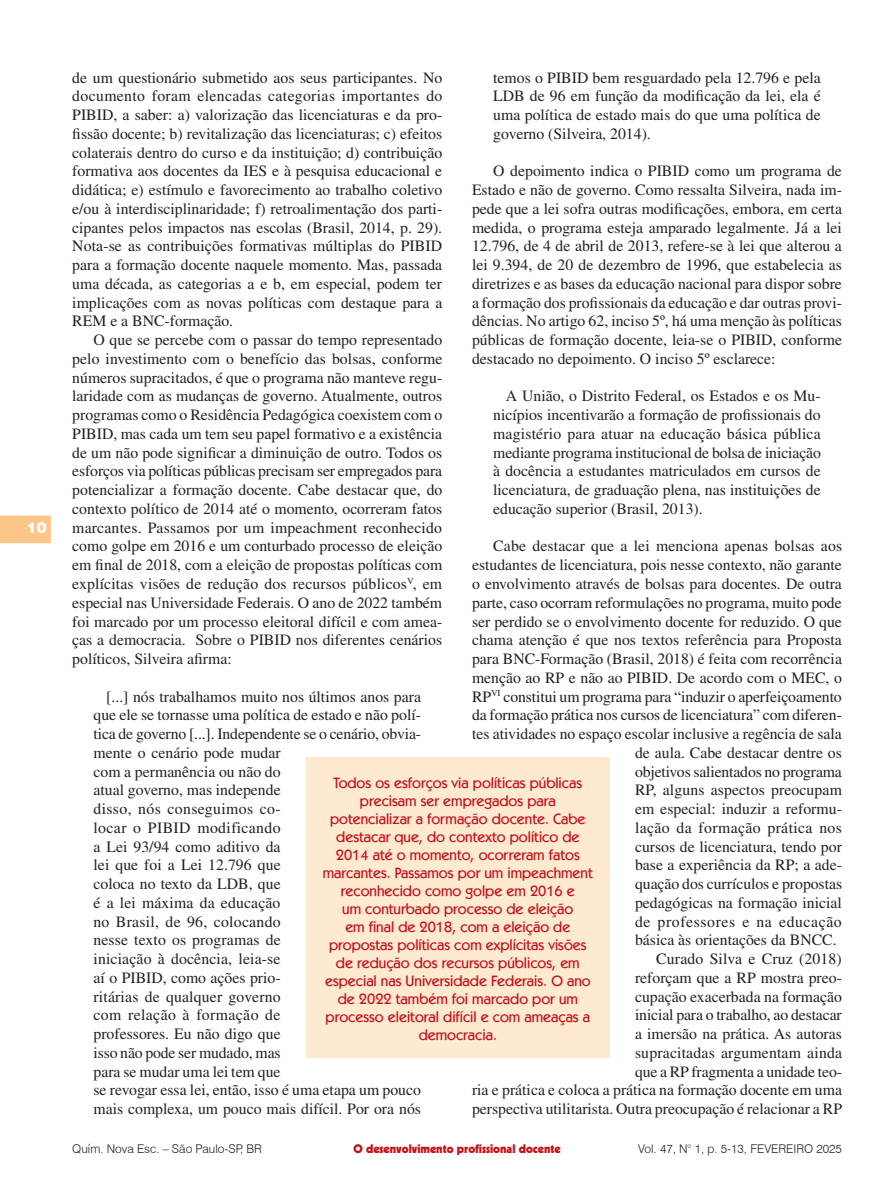
<style>
.page{position:relative;width:893px;height:1191px;background:#fff}
.page>*{position:absolute;margin:0;border:0;box-sizing:border-box;transform-origin:0 0}
.Citacao{font:15.75px/18.8px "Times LT Std";color:#231f20;text-align:justify}
.Citacao-2{font:15.75px "Times LT Std";letter-spacing:.025em;color:#231f20}
.Citacao-3{font:15.75px "Times LT Std";letter-spacing:.04em;color:#231f20}
.Olho{font:500 15px/18px "Kabel IT Cby BT";color:#c4121a;text-align:center}
.t1{font:900 15px "Swiss 721 BT";color:#fff}
.t2{font:300 12px "Swiss 721 BT";color:#231f20}
.t3{font:900 12px "Kabel LT Std";color:#c4121a}
</style>
<div class="page">
<svg style="left:0;top:515px;width:51px;height:28px"></svg>
<div style="left:306px;top:758px;width:303px;height:300px;background:#fee9d1"></div>
<p class="t1" style="left:27px;top:518px;width:21px">10</p>
<p class="Citacao" style="left:493px;top:68px;width:329px">temos o PIBID bem resguardado pela 12.796 e pela LDB de 96 em função da modificação da lei, ela é uma política de estado mais do que uma política de governo (Silveira, 2014).</p>
<p class="Citacao" style="left:472px;top:162px;width:371px;text-indent:21px">O depoimento indica o PIBID como um programa de Estado e não de governo. Como ressalta Silveira, nada im&shy;pede que a lei sofra outras modificações, embora, em certa medida, o programa esteja amparado legalmente. Já a lei 12.796, de 4 de abril de 2013, refere-se à lei que alterou a lei 9.394, de 20 de dezembro de 1996, que estabelecia as diretrizes e as bases da educação nacional para dispor sobre a formação dos profissionais da educação e dar outras provi&shy;dências. No artigo 62, inciso 5º, há uma menção às políticas públicas de formação docente, leia-se o PIBID, conforme destacado no depoimento. O inciso 5º esclarece:</p>
<p class="Citacao" style="left:493px;top:387px;width:329px;text-indent:13px">A União, o Distrito Federal, os Estados e os Mu&shy;nicípios incentivarão a formação de profissionais do magistério para atuar na educação básica pública mediante programa institucional de bolsa de iniciação à docência a estudantes matriculados em cursos de licenciatura, de graduação plena, nas instituições de educação superior (Brasil, 2013).</p>
<p class="Citacao" style="left:493px;top:537px;width:350px">Cabe destacar que a lei menciona apenas bolsas aos</p>
<p class="Citacao" style="left:472px;top:555px;width:371px">estudantes de licenciatura, pois nesse contexto, não garante</p>
<p class="Citacao" style="left:472px;top:574px;width:371px">o envolvimento através de bolsas para docentes. De outra</p>
<p class="Citacao" style="left:472px;top:593px;width:371px">parte, caso ocorram reformulações no programa, muito pode</p>
<p class="Citacao" style="left:472px;top:612px;width:371px">ser perdido se o envolvimento docente for reduzido. O que</p>
<p class="Citacao" style="left:472px;top:630px;width:371px">chama atenção é que nos textos referência para Proposta</p>
<p class="Citacao" style="left:472px;top:649px;width:371px">para BNC-Formação (Brasil, 2018) é feita com recorrência</p>
<p class="Citacao" style="left:472px;top:668px;width:371px">menção ao RP e não ao PIBID. De acordo com o MEC, o</p>
<p class="Citacao" style="left:472px;top:687px;width:371px">RP<sup>VI</sup> constitui um programa para “induzir o aperfeiçoamento</p>
<p class="Citacao" style="left:472px;top:705px;width:371px">da formação prática nos cursos de licenciatura” com diferen-</p>
<p class="Citacao" style="left:472px;top:724px;width:371px">tes atividades no espaço escolar inclusive a regência de sala</p>
<p class="Citacao" style="left:635px;top:743px;width:208px">de aula. Cabe destacar dentre os</p>
<p class="Citacao" style="left:635px;top:762px;width:208px">objetivos salientados no programa</p>
<p class="Citacao" style="left:635px;top:780px;width:208px">RP, alguns aspectos preocupam</p>
<p class="Citacao" style="left:635px;top:799px;width:208px">em especial: induzir a reformu-</p>
<p class="Citacao-2" style="left:635px;top:818px;width:208px">lação da formação prática nos</p>
<p class="Citacao" style="left:635px;top:837px;width:208px">cursos de licenciatura, tendo por</p>
<p class="Citacao" style="left:635px;top:855px;width:208px">base a experiência da RP; a ade-</p>
<p class="Citacao" style="left:635px;top:874px;width:209px">quação dos currículos e propostas</p>
<p class="Citacao" style="left:635px;top:893px;width:208px">pedagógicas na formação inicial</p>
<p class="Citacao-3" style="left:635px;top:912px;width:208px">de professores e na educação</p>
<p class="Citacao" style="left:635px;top:930px;width:203px">básica às orientações da BNCC.</p>
<p class="Citacao" style="left:472px;top:949px;width:372px;text-align:right">Curado Silva e Cruz (2018)<br>reforçam que a RP mostra preo-<br>cupação exacerbada na formação<br>inicial para o trabalho, ao destacar<br>a imersão na prática. As autoras<br>supracitadas argumentam ainda<br>que a RP fragmenta a unidade teo-<br>ria e prática e coloca a prática na formação docente em uma perspectiva utilitarista. Outra preocupação é relacionar a RP</p>
<p class="Citacao" style="left:72px;top:68px;width:372px">de um questionário submetido aos seus participantes. No documento foram elencadas categorias importantes do PIBID, a saber: a) valorização das licenciaturas e da pro&shy;fissão docente; b) revitalização das licenciaturas; c) efeitos colaterais dentro do curso e da instituição; d) contribuição formativa aos docentes da IES e à pesquisa educacional e didática; e) estímulo e favorecimento ao trabalho coletivo e/ou à interdisciplinaridade; f) retroalimentação dos parti&shy;cipantes pelos impactos nas escolas (Brasil, 2014, p. 29).<br>Nota-se as contribuições formativas múltiplas do PIBID para a formação docente naquele momento. Mas, passada uma década, as categorias a e b, em especial, podem ter implicações com as novas políticas com destaque para a REM e a BNC-formação.</p>
<p class="Citacao" style="left:72px;top:330px;width:372px;text-indent:21px">O que se percebe com o passar do tempo representado pelo investimento com o benefício das bolsas, conforme números supracitados, é que o programa não manteve regu&shy;laridade com as mudanças de governo. Atualmente, outros programas como o Residência Pedagógica coexistem com o PIBID, mas cada um tem seu papel formativo e a existência de um não pode significar a diminuição de outro. Todos os esforços via políticas públicas precisam ser empregados para potencializar a formação docente. Cabe destacar que, do contexto político de 2014 até o momento, ocorreram fatos marcantes. Passamos por um impeachment reconhecido como golpe em 2016 e um conturbado processo de eleição em final de 2018, com a eleição de propostas políticas com explícitas visões de redução dos recursos públicos<sup>V</sup>, em especial nas Universidade Federais. O ano de 2022 também foi marcado por um processo eleitoral difícil e com amea&shy;ças a democracia. Sobre o PIBID nos diferentes cenários políticos, Silveira afirma:</p>
<p class="Citacao" style="left:94px;top:687px;width:329px;text-align:left;text-indent:13px">[...] nós trabalhamos muito nos últimos anos para que ele se tornasse uma política de estado e não polí&shy;tica de governo [...]. Independente se o cenário, obvia&shy;mente o cenário pode mudar<br>com a permanência ou não do<br>atual governo, mas independe<br>disso, nós conseguimos co-<br>locar o PIBID modificando<br>a Lei 93/94 como aditivo da<br>lei que foi a Lei 12.796 que<br>coloca no texto da LDB, que<br>é a lei máxima da educação<br>no Brasil, de 96, colocando<br>nesse texto os programas de<br>iniciação à docência, leia-se<br>aí o PIBID, como ações prio-<br>ritárias de qualquer governo<br>com relação à formação de<br>professores. Eu não digo que<br>isso não pode ser mudado, mas<br>para se mudar uma lei tem que<br>se revogar essa lei, então, isso é uma etapa um pouco mais complexa, um pouco mais difícil. Por ora nós</p>
<p class="Olho" style="left:330px;top:773px;width:257px">Todos os esforços via políticas públicas precisam ser empregados para potencializar a formação docente. Cabe destacar que, do contexto político de 2014 até o momento, ocorreram fatos</p>
<p class="Olho" style="left:323px;top:863px;width:271px">marcantes. Passamos por um impeachment reconhecido como golpe em 2016 e<br>um conturbado processo de eleição<br>em final de 2018, com a eleição de propostas políticas com explícitas visões de redução dos recursos públicos, em especial nas Universidade Federais. O ano de 2022 também foi marcado por um processo eleitoral difícil e com ameaças a democracia.</p>
<p class="t3" style="left:354px;top:1141px;width:209px">O desenvolvimento profissional docente</p>
<p class="t2" style="left:72px;top:1141px;width:191px">Quím. Nova Esc. – São Paulo-SP, BR</p>
<p class="t2" style="left:638px;top:1141px;width:205px">Vol. 47, N° 1, p. 5-13, FEVEREIRO 2025</p>
</div>
